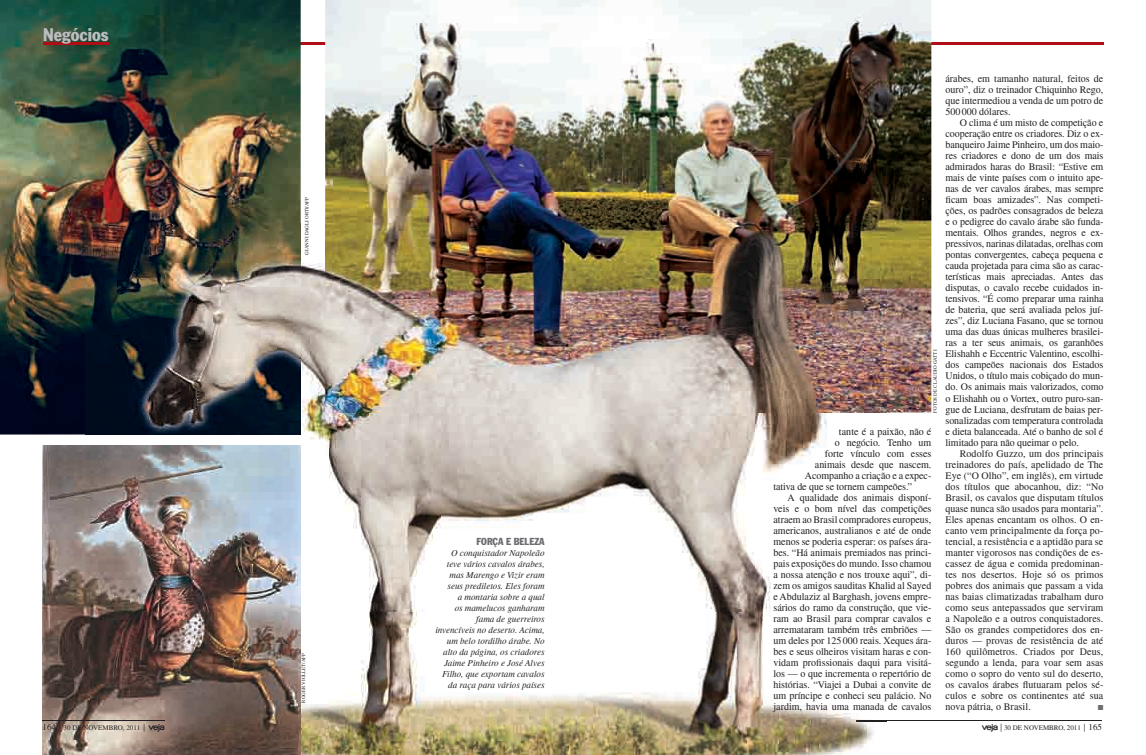
<style>
.page{position:relative;width:1146px;height:755px;background:#fff}
.page>*{position:absolute;margin:0;border:0;box-sizing:border-box;transform-origin:0 0}
.t1{font:condensed 18px "VJ Franklin Gothic";color:#bcbdc0}
.t2{font:10px/11px "VJ Times";color:#231f20;text-align:justify}
.t3{font:condensed 10px "VJ Franklin Gothic";color:#6c6d70}
.t4{font:10px "VJ Times";color:#6c6d70}
.t5{font:italic 9px/11px "VJ Times";color:#231f20;text-align:right}
.t6{font:7px "VJ Times";color:#231f20}
.t7{font:5px "VJ Times";color:#231f20}
.s1{font-size:9px}
.s2{font-size:8px}
</style>
<div class="page">
<hr style="left:856px;top:720px;width:245px;height:1px;background:#231f20">
<hr style="left:43px;top:43px;width:1060px;height:2px;background:#b00d15">
<img style="left:325px;top:0;width:606px;height:412px">
<img style="left:0;top:0;width:300px;height:434px">
<img style="left:294px;top:223px;width:35px;height:531px">
<img style="left:329px;top:412px;width:557px;height:342px">
<img style="left:856px;top:720px;width:30px;height:1px">
<img style="left:325px;top:223px;width:561px;height:189px">
<img style="left:85px;top:223px;width:215px;height:211px">
<img style="left:43px;top:445px;width:257px;height:309px">
<img style="left:41px;top:26px;width:76px;height:28px">
<hr style="left:43px;top:43px;width:65px;height:2px;background:#b00d15">
<hr style="left:43px;top:720px;width:122px;height:1px;background:#231f20">
<h1 class="t1" style="left:43px;top:24px;width:67px">Negócios</h1>
<p class="t6" style="left:43px;top:723px;width:124px"><span class="s1">164</span> <span class="s2">|</span> 30 de novembro, 2011 <span class="s2">|</span> <span class="s1">≤</span></p>
<p class="t7" style="left:304px;top:254px;width:59px;rotate:-90deg">gianni dagli orti/aFP</p>
<p class="t7" style="left:300px;top:702px;width:51px;rotate:-90deg">roger viollet/aFP</p>
<p class="t3" style="left:476px;top:534px;width:70px">fOrça e beleza</p>
<p class="t5" style="left:435px;top:546px;width:111px">O conquistador Napoleão teve vários cavalos árabes, mas Marengo e Vizir eram seus prediletos. Eles foram<br>a montaria sobre a qual<br>os mamelucos ganharam fama de guerreiros invencíveis no deserto. Acima, um belo tordilho árabe. No alto da página, os criadores<br>Jaime Pinheiro e José Alves<br>Filho, que exportam cavalos da raça para vários países</p>
<p class="t7" style="left:932px;top:412px;width:64px;rotate:-90deg">FotoS de claudio gatti</p>
<p class="t2" style="left:838px;top:425px;width:94px">tante é a paixão, não é</p>
<p class="t2" style="left:834px;top:436px;width:98px">o negócio. tenho um</p>
<p class="t2" style="left:824px;top:447px;width:108px">forte vínculo com esses</p>
<p class="t2" style="left:814px;top:458px;width:118px">animais desde que nascem.</p>
<p class="t2" style="left:804px;top:469px;width:128px">acompanho a criação e a expec-</p>
<p class="t2" style="left:773px;top:480px;width:140px">tativa de que se tornem campeões.”</p>
<p class="t2" style="left:787px;top:491px;width:145px">a qualidade dos animais disponí-</p>
<p class="t2" style="left:773px;top:502px;width:159px">veis e o bom nível das competições</p>
<p class="t2" style="left:773px;top:513px;width:159px">atraem ao brasil compradores europeus,</p>
<p class="t2" style="left:773px;top:524px;width:159px">americanos, australianos e até de onde</p>
<p class="t2" style="left:773px;top:535px;width:159px">menos se poderia esperar: os países ára-</p>
<p class="t2" style="left:773px;top:546px;width:159px">bes. “Há animais premiados nas princi-</p>
<p class="t2" style="left:773px;top:557px;width:159px">pais exposições do mundo. isso chamou</p>
<p class="t2" style="left:773px;top:568px;width:159px">a nossa atenção e nos trouxe aqui”, di-</p>
<p class="t2" style="left:773px;top:579px;width:159px">zem os amigos sauditas Khalid al Sayed</p>
<p class="t2" style="left:773px;top:590px;width:159px">e abdulaziz al barghash, jovens empre-</p>
<p class="t2" style="left:773px;top:601px;width:159px">sários do ramo da construção, que vie-</p>
<p class="t2" style="left:773px;top:612px;width:159px">ram ao brasil para comprar cavalos e</p>
<p class="t2" style="left:773px;top:623px;width:159px">arremataram também três embriões —</p>
<p class="t2" style="left:773px;top:634px;width:159px">um deles por 125 000 reais. Xeques ára-</p>
<p class="t2" style="left:773px;top:645px;width:159px">bes e seus olheiros visitam haras e con-</p>
<p class="t2" style="left:773px;top:656px;width:159px">vidam profissionais daqui para visitá-</p>
<p class="t2" style="left:773px;top:667px;width:159px">los — o que incrementa o repertório de</p>
<p class="t2" style="left:773px;top:678px;width:159px">histórias. “viajei a dubai a convite de</p>
<p class="t2" style="left:773px;top:689px;width:159px">um príncipe e conheci seu palácio. no</p>
<p class="t2" style="left:773px;top:700px;width:159px">jardim, havia uma manada de cavalos</p>
<p class="t2" style="left:945px;top:73px;width:159px">árabes, em tamanho natural, feitos de ouro”, diz o treinador chiquinho rego, que intermediou a venda de um potro de 500 000 dólares.</p>
<p class="t2" style="left:945px;top:117px;width:159px;text-indent:14px">o clima é um misto de competição e cooperação entre os criadores. diz o ex&shy;banqueiro Jaime Pinheiro, um dos maio&shy;res criadores e dono de um dos mais admirados haras do brasil: “estive em mais de vinte países com o intuito ape&shy;nas de ver cavalos árabes, mas sempre ficam boas amizades”. nas competi&shy;ções, os padrões consagrados de beleza e o pedigree do cavalo árabe são funda&shy;mentais. olhos grandes, negros e ex&shy;pressivos, narinas dilatadas, orelhas com pontas convergentes, cabeça pequena e cauda projetada para cima são as carac&shy;terísticas mais apreciadas. antes das disputas, o cavalo recebe cuidados in&shy;tensivos. “É como preparar uma rainha de bateria, que será avaliada pelos juí&shy;zes”, diz luciana Fasano, que se tornou uma das duas únicas mulheres brasilei&shy;ras a ter seus animais, os garanhões elishahh e eccentric valentino, escolhi&shy;dos campeões nacionais dos estados unidos, o título mais cobiçado do mun&shy;do. os animais mais valorizados, como o elishahh ou o vortex, outro puro-san&shy;gue de luciana, desfrutam de baias per&shy;sonalizadas com temperatura controlada e dieta balanceada. até o banho de sol é limitado para não queimar o pelo.</p>
<p class="t2" style="left:945px;top:447px;width:159px;text-indent:14px">rodolfo guzzo, um dos principais treinadores do país, apelidado de the eye (“o olho”, em inglês), em virtude dos títulos que abocanhou, diz: “no brasil, os cavalos que disputam títulos quase nunca são usados para montaria”. eles apenas encantam os olhos. o en&shy;canto vem principalmente da força po&shy;tencial, a resistência e a aptidão para se manter vigorosos nas condições de es&shy;cassez de água e comida predominan&shy;tes nos desertos. Hoje só os primos pobres dos animais que passam a vida nas baias climatizadas trabalham duro como seus antepassados que serviram a napoleão e a outros conquistadores.<br>São os grandes competidores dos en&shy;duros — provas de resistência de até 160 quilômetros. criados por deus, segundo a lenda, para voar sem asas como o sopro do vento sul do deserto, os cavalos árabes flutuaram pelos sé&shy;culos e sobre os continentes até sua nova pátria, o brasil.</p>
<p class="t4" style="left:1097px;top:700px;width:7px">ß</p>
<p class="t6" style="left:981px;top:723px;width:122px"><span class="s1">≤</span> <span class="s2">|</span> 30 de novembro, 2011 <span class="s2">|</span> <span class="s1">165</span></p>
</div>
